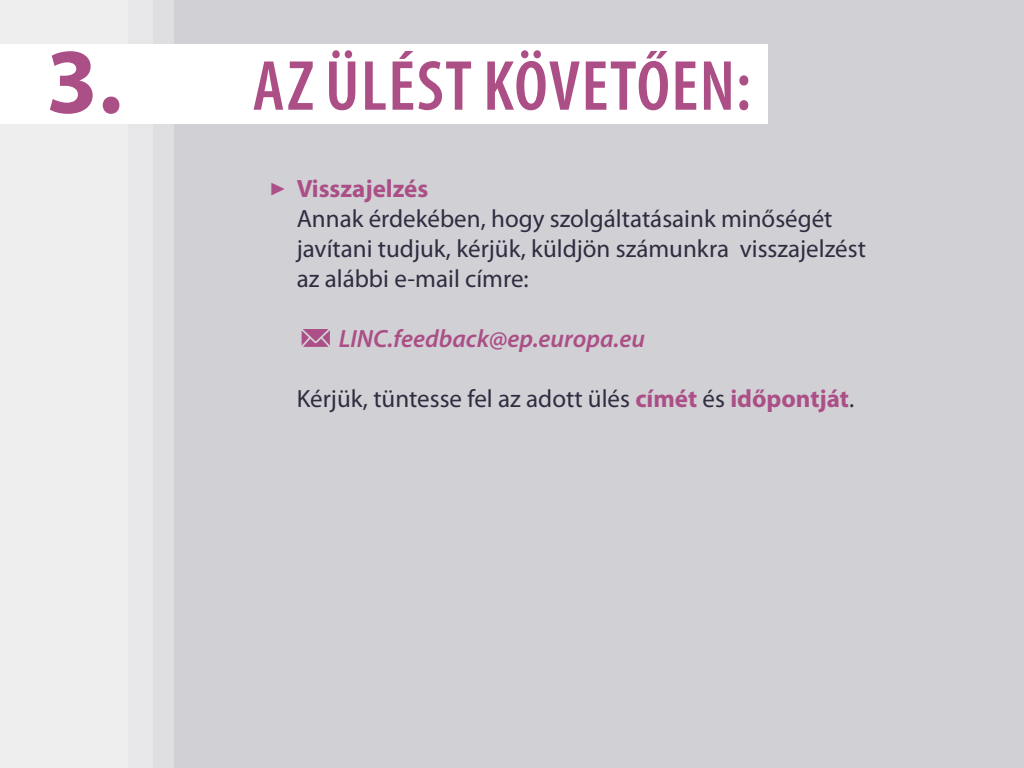
<style>
.page{position:relative;width:1024px;height:768px;background:#d1d1d5}
.page>*{position:absolute;margin:0;border:0;box-sizing:border-box;transform-origin:0 0}
.t1{font:700 93.3px "Myriad Pro";color:#ab4f87}
.t2{font:600 condensed 71.5px "Myriad Pro";letter-spacing:.02em;color:#ab4f86}
.t3{font:25px/30px "Myriad Pro";color:#302d41}
.t4{font:italic 600 25px "Myriad Pro";color:#ab4f87}
.s1{font-family:"Minion Pro";font-size:27px;color:#ab4f87}
.s2{font-weight:700;color:#ab4f87}
</style>
<div class="page">
<div style="left:0;top:0;width:174px;height:768px;background:#dedee1"></div>
<div style="left:0;top:0;width:153px;height:768px;background:#e7e7e9"></div>
<div style="left:0;top:0;width:128px;height:768px;background:#eeeeef"></div>
<div style="left:0;top:44px;width:767px;height:80px;background:#fff"></div>
<svg style="left:302px;top:329px;width:28px;height:18px"></svg>
<h1 class="t1" style="left:46px;top:21px;width:78px">3.</h1>
<h2 class="t2" style="left:253px;top:47px;width:500px">AZ ÜLÉST KÖVETŐEN:</h2>
<p class="t3" style="left:297px;top:173px;width:571px;text-indent:-27px"><span class="s1">▶</span> <span class="s2">Visszajelzés<br></span>Annak érdekében, hogy szolgáltatásaink minőségét javítani tudjuk, kérjük, küldjön számunkra visszajelzést az alábbi e-mail címre:</p>
<p class="t4" style="left:339px;top:323px;width:308px">LINC.feedback@ep.europa.eu</p>
<p class="t3" style="left:297px;top:383px;width:559px">Kérjük, tüntesse fel az adott ülés <span class="s2">címét</span> és <span class="s2">időpontját</span>.</p>
</div>
